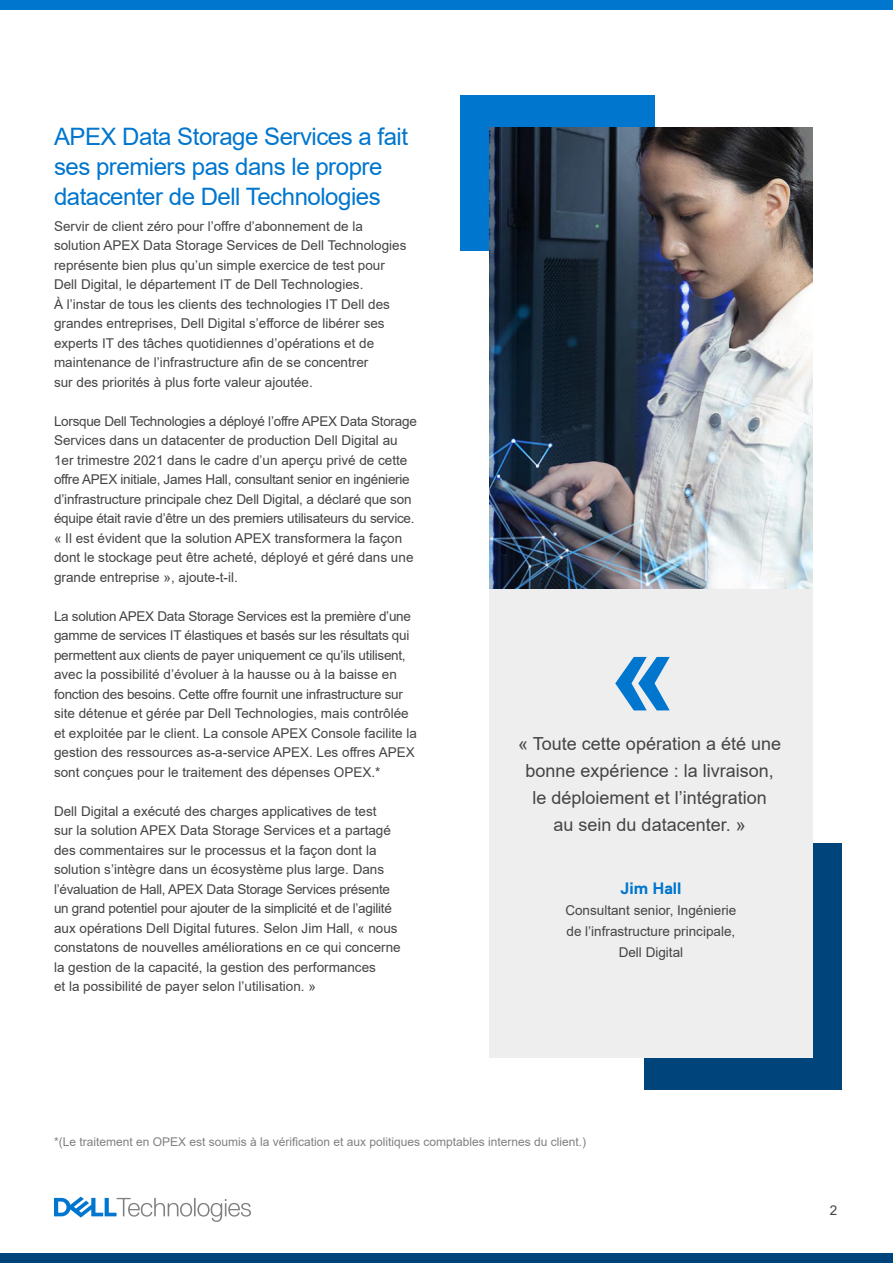
<style>
.page{position:relative;width:893px;height:1263px;background:#fff}
.page>*{position:absolute;margin:0;border:0;box-sizing:border-box;transform-origin:0 0}
.t1{font:700 120px "Arial";color:#0076ce}
.Paragraph-Header{font:24px/30px "Arial";letter-spacing:-.02em;color:#0076ce}
.t2{font:18px/27px "Arial";color:#444;text-align:center}
.Quote_Name{font:700 16.5px "Dell Replica";color:#0076ce}
.Paragraph{font:13.5px/19.5px "Arial";color:#444}
.Quote_Title___Compan{font:13.5px/21px "Arial";color:#444;text-align:center}
.Page_Numbers{font:13.5px "Arial";color:#444}
.Body{font:12px "Arial";color:#808080}
</style>
<div class="page">
<div style="left:460px;top:96px;width:194px;height:155px;background:#0076ce"></div>
<div style="left:644px;top:843px;width:198px;height:247px;background:#00447c"></div>
<img style="left:489px;top:128px;width:324px;height:462px">
<div style="left:489px;top:590px;width:324px;height:468px;background:#eee"></div>
<div style="left:0;top:1253px;width:893px;height:10px;background:#00447c"></div>
<div style="left:0;top:0;width:893px;height:10px;background:#0076ce"></div>
<svg style="left:54px;top:1196px;width:197px;height:26px"></svg>
<p class="Paragraph-Header" style="left:54px;top:122px;width:356px">APEX Data Storage Services a fait ses premiers pas dans le propre datacenter de Dell Technologies</p>
<p class="Paragraph" style="left:54px;top:216px;width:354px">Servir de client zéro pour l’offre d’abonnement de la solution APEX Data Storage Services de Dell Technologies représente bien plus qu’un simple exercice de test pour Dell Digital, le département IT de Dell Technologies.<br>À l’instar de tous les clients des technologies IT Dell des grandes entreprises, Dell Digital s’efforce de libérer ses experts IT des tâches quotidiennes d’opérations et de maintenance de l’infrastructure afin de se concentrer<br>sur des priorités à plus forte valeur ajoutée.</p>
<p class="Paragraph" style="left:54px;top:411px;width:364px">Lorsque Dell Technologies a déployé l’offre APEX Data Storage Services dans un datacenter de production Dell Digital au 1er trimestre 2021 dans le cadre d’un aperçu privé de cette offre APEX initiale, James Hall, consultant senior en ingénierie d’infrastructure principale chez Dell Digital, a déclaré que son équipe était ravie d’être un des premiers utilisateurs du service. « Il est évident que la solution APEX transformera la façon dont le stockage peut être acheté, déployé et géré dans une grande entreprise », ajoute-t-il.</p>
<p class="Paragraph" style="left:54px;top:606px;width:364px">La solution APEX Data Storage Services est la première d’une gamme de services IT élastiques et basés sur les résultats qui permettent aux clients de payer uniquement ce qu’ils utilisent, avec la possibilité d’évoluer à la hausse ou à la baisse en fonction des besoins. Cette offre fournit une infrastructure sur site détenue et gérée par Dell Technologies, mais contrôlée et exploitée par le client. La console APEX Console facilite la gestion des ressources as-a-service APEX. Les offres APEX sont conçues pour le traitement des dépenses OPEX.*</p>
<p class="Paragraph" style="left:54px;top:801px;width:348px">Dell Digital a exécuté des charges applicatives de test<br>sur la solution APEX Data Storage Services et a partagé des commentaires sur le processus et la façon dont la solution s’intègre dans un écosystème plus large. Dans l’évaluation de Hall, APEX Data Storage Services présente un grand potentiel pour ajouter de la simplicité et de l’agilité aux opérations Dell Digital futures. Selon Jim Hall, « nous constatons de nouvelles améliorations en ce qui concerne la gestion de la capacité, la gestion des performances<br>et la possibilité de payer selon l’utilisation. »</p>
<p class="t1" style="left:610px;top:588px;width:68px">«</p>
<p class="t2" style="left:518px;top:730px;width:264px">« Toute cette opération a été une bonne expérience : la livraison, le déploiement et l’intégration<br>au sein du datacenter. »</p>
<p class="Quote_Name" style="left:620px;top:879px;width:63px">Jim Hall</p>
<p class="Quote_Title___Compan" style="left:565px;top:900px;width:173px">Consultant senior, Ingénierie de l’infrastructure principale,<br>Dell Digital</p>
<p class="Body" style="left:54px;top:1134px;width:534px">*(Le traitement en OPEX est soumis à la vérification et aux politiques comptables internes du client.)</p>
<p class="Page_Numbers" style="left:830px;top:1201px;width:9px">2</p>
</div>
